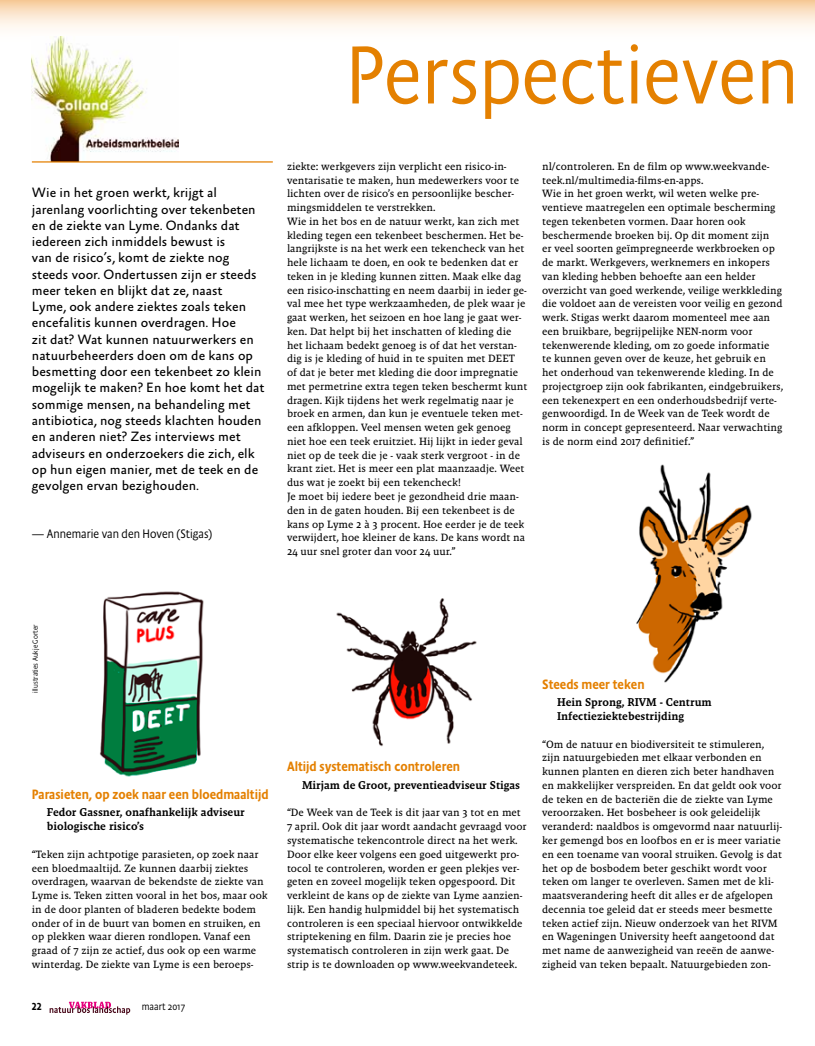
<style>
.page{position:relative;width:815px;height:1046px;background:#fff}
.page>*{position:absolute;margin:0;border:0;box-sizing:border-box;transform-origin:0 0}
.t1{font:300 83.5px "Absara Sans Head";color:#e48000}
.t2{font:13.75px/16.2px "Absara Sans";color:#000}
.t3{font:500 13.75px "Absara Sans LF Head";color:#e48000}
.t4{font:300 12.5px "Absara Sans TF Head";color:#000}
.t5{font:11.5px/13.8px "Malaga Med";color:#000}
.t6{font:10.75px/13.8px "Malaga Reg";color:#000}
.t7{font:300 10.38px "Absara Sans Head";color:#000}
.t8{font:500 10.38px "Absara Sans TF Head";color:#000}
.t9{font:300 7.5px "Absara Sans LF Head";color:#000}
</style>
<div class="page">
<svg style="left:50px;top:1001px;width:80px;height:13px"></svg>
<img style="left:636px;top:464px;width:116px;height:219px">
<svg style="left:0;top:0;width:815px;height:37px"></svg>
<img style="left:32px;top:37px;width:147px;height:124px">
<hr style="left:32px;top:161px;width:241px;height:1px;background:#e48000">
<img style="left:100px;top:591px;width:104px;height:186px">
<img style="left:336px;top:598px;width:141px;height:149px">
<p class="t2" style="left:32px;top:185px;width:234px">Wie in het groen werkt, krijgt al jarenlang voorlichting over tekenbeten en de ziekte van Lyme. Ondanks dat iedereen zich inmiddels bewust is<br>van de risico’s, komt de ziekte nog steeds voor. Ondertussen zijn er steeds meer teken en blijkt dat ze, naast<br>Lyme, ook andere ziektes zoals teken encefalitis kunnen overdragen. Hoe<br>zit dat? Wat kunnen natuurwerkers en natuurbeheerders doen om de kans op besmetting door een tekenbeet zo klein mogelijk te maken? En hoe komt het dat sommige mensen, na behandeling met antibiotica, nog steeds klachten houden en anderen niet? Zes interviews met adviseurs en onderzoekers die zich, elk op hun eigen manier, met de teek en de gevolgen ervan bezighouden.</p>
<p class="t4" style="left:32px;top:526px;width:182px">— Annemarie van den Hoven (Stigas)</p>
<h1 class="t1" style="left:346px;top:25px;width:454px">Perspectieven</h1>
<p class="t6" style="left:287px;top:159px;width:242px">ziekte: werkgevers zijn verplicht een risico-in&shy;ventarisatie te maken, hun medewerkers voor te lichten over de risico’s en persoonlijke bescher&shy;mingsmiddelen te verstrekken.<br>Wie in het bos en de natuur werkt, kan zich met kleding tegen een tekenbeet beschermen. Het be&shy;langrijkste is na het werk een tekencheck van het hele lichaam te doen, en ook te bedenken dat er teken in je kleding kunnen zitten. Maak elke dag een risico-inschatting en neem daarbij in ieder ge&shy;val mee het type werkzaamheden, de plek waar je gaat werken, het seizoen en hoe lang je gaat wer&shy;ken. Dat helpt bij het inschatten of kleding die het lichaam bedekt genoeg is of dat het verstan&shy;dig is je kleding of huid in te spuiten met DEET of dat je beter met kleding die door impregnatie met permetrine extra tegen teken beschermt kunt dragen. Kijk tijdens het werk regelmatig naar je broek en armen, dan kun je eventuele teken met&shy;een afkloppen. Veel mensen weten gek genoeg niet hoe een teek eruitziet. Hij lijkt in ieder geval niet op de teek die je - vaak sterk vergroot - in de krant ziet. Het is meer een plat maanzaadje. Weet dus wat je zoekt bij een tekencheck!<br>Je moet bij iedere beet je gezondheid drie maan&shy;den in de gaten houden. Bij een tekenbeet is de kans op Lyme 2 à 3 procent. Hoe eerder je de teek verwijdert, hoe kleiner de kans. De kans wordt na 24 uur snel groter dan voor 24 uur.”</p>
<p class="t6" style="left:542px;top:159px;width:242px">nl/controleren. En de film op www.weekvande&shy;teek.nl/multimedia-films-en-apps.<br>Wie in het groen werkt, wil weten welke pre&shy;ventieve maatregelen een optimale bescherming tegen tekenbeten vormen. Daar horen ook beschermende broeken bij. Op dit moment zijn<br>er veel soorten geïmpregneerde werkbroeken op de markt. Werkgevers, werknemers en inkopers van kleding hebben behoefte aan een helder overzicht van goed werkende, veilige werkkleding die voldoet aan de vereisten voor veilig en gezond werk. Stigas werkt daarom momenteel mee aan een bruikbare, begrijpelijke NEN-norm voor tekenwerende kleding, om zo goede informatie<br>te kunnen geven over de keuze, het gebruik en het onderhoud van tekenwerende kleding. In de projectgroep zijn ook fabrikanten, eindgebruikers, een tekenexpert en een onderhoudsbedrijf verte&shy;genwoordigd. In de Week van de Teek wordt de norm in concept gepresenteerd. Naar verwachting is de norm eind 2017 definitief.”</p>
<p class="t9" style="left:31px;top:692px;width:70px;rotate:-90deg">illustraties Aukje Gorter</p>
<p class="t3" style="left:32px;top:785px;width:238px">Parasieten, op zoek naar een bloedmaaltijd</p>
<p class="t5" style="left:47px;top:805px;width:199px">Fedor Gassner, onafhankelijk adviseur biologische risico’s</p>
<p class="t6" style="left:32px;top:847px;width:237px">“Teken zijn achtpotige parasieten, op zoek naar een bloedmaaltijd. Ze kunnen daarbij ziektes overdragen, waarvan de bekendste de ziekte van Lyme is. Teken zitten vooral in het bos, maar ook in de door planten of bladeren bedekte bodem onder of in de buurt van bomen en struiken, en op plekken waar dieren rondlopen. Vanaf een graad of 7 zijn ze actief, dus ook op een warme winterdag. De ziekte van Lyme is een beroeps-</p>
<p class="t8" style="left:32px;top:999px;width:11px">22</p>
<p class="t7" style="left:142px;top:999px;width:45px">maart 2017</p>
<p class="t3" style="left:287px;top:758px;width:175px">Altijd systematisch controleren</p>
<p class="t5" style="left:302px;top:778px;width:220px">Mirjam de Groot, preventieadviseur Stigas</p>
<p class="t6" style="left:287px;top:805px;width:241px">“De Week van de Teek is dit jaar van 3 tot en met 7 april. Ook dit jaar wordt aandacht gevraagd voor systematische tekencontrole direct na het werk.<br>Door elke keer volgens een goed uitgewerkt pro&shy;tocol te controleren, worden er geen plekjes ver&shy;geten en zoveel mogelijk teken opgespoord. Dit verkleint de kans op de ziekte van Lyme aanzien&shy;lijk. Een handig hulpmiddel bij het systematisch controleren is een speciaal hiervoor ontwikkelde striptekening en film. Daarin zie je precies hoe systematisch controleren in zijn werk gaat. De strip is te downloaden op www.weekvandeteek.</p>
<p class="t3" style="left:542px;top:675px;width:104px">Steeds meer teken</p>
<p class="t5" style="left:557px;top:695px;width:156px">Hein Sprong, RIVM - Centrum<br>Infectieziektebestrijding</p>
<p class="t6" style="left:542px;top:737px;width:241px">“Om de natuur en biodiversiteit te stimuleren, zijn natuurgebieden met elkaar verbonden en kunnen planten en dieren zich beter handhaven en makkelijker verspreiden. En dat geldt ook voor de teken en de bacteriën die de ziekte van Lyme veroorzaken. Het bosbeheer is ook geleidelijk veranderd: naaldbos is omgevormd naar natuurlij&shy;ker gemengd bos en loofbos en er is meer variatie en een toename van vooral struiken. Gevolg is dat het op de bosbodem beter geschikt wordt voor teken om langer te overleven. Samen met de kli&shy;maatsverandering heeft dit alles er de afgelopen decennia toe geleid dat er steeds meer besmette teken actief zijn. Nieuw onderzoek van het RIVM en Wageningen University heeft aangetoond dat met name de aanwezigheid van reeën de aanwe&shy;zigheid van teken bepaalt. Natuurgebieden zon-</p>
</div>
